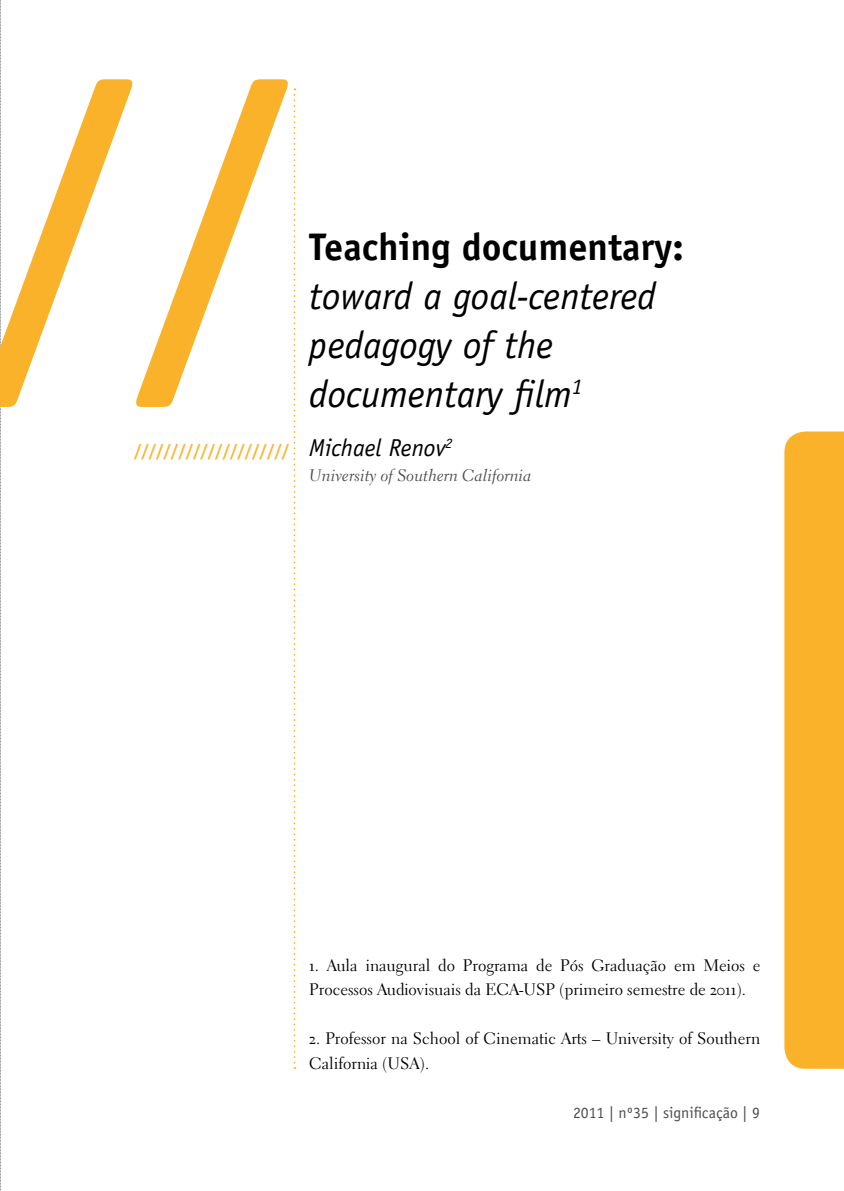
<style>
.page{position:relative;width:844px;height:1191px;background:#fff}
.page>*{position:absolute;margin:0;border:0;box-sizing:border-box;transform-origin:0 0}
.t1{font:italic 38.5px/49px "Officina Sans Std";color:#000}
.t2{font:700 38.5px "Officina Sans Std";color:#000}
.t3{font:italic 24.5px "Officina Sans Std";color:#000}
.t4{font:16.62px/24.5px "Electra LH Regular Os F";color:#000}
.t5{font:16.62px "Electra LH Cursive Os F";color:#4b4d50}
.t6{font:700 16.62px "Officina Sans Std";color:#fab22a}
.t7{font:15.75px "Officina Sans Std";color:#4b4d50}
</style>
<div class="page">
<svg style="left:0;top:0;width:1px;height:1191px"></svg>
<div style="left:784px;top:431px;width:59px;height:637px;background:#fab22a"></div>
<svg style="left:293px;top:88px;width:2px;height:980px"></svg>
<p class="t6" style="left:134px;top:440px;width:157px">/////////////////////</p>
<h1 class="t2" style="left:309px;top:223px;width:376px">Teaching documentary:</h1>
<h1 class="t1" style="left:309px;top:272px;width:348px">toward a goal-centered pedagogy of the documentary film<sup>1</sup></h1>
<h2 class="t3" style="left:309px;top:433px;width:145px">Michael Renov<sup>2</sup></h2>
<p class="t5" style="left:309px;top:465px;width:224px">University of Southern California</p>
<p class="t4" style="left:309px;top:952px;width:452px">1. Aula inaugural do Programa de Pós Graduação em Meios e<br>Processos Audiovisuais da ECA-USP (primeiro semestre de 2011).</p>
<p class="t4" style="left:309px;top:1026px;width:452px">2. Professor na School of Cinematic Arts – University of Southern<br>California (USA).</p>
<p class="t7" style="left:573px;top:1103px;width:188px">2011 | nº35 | significação | 9</p>
</div>
